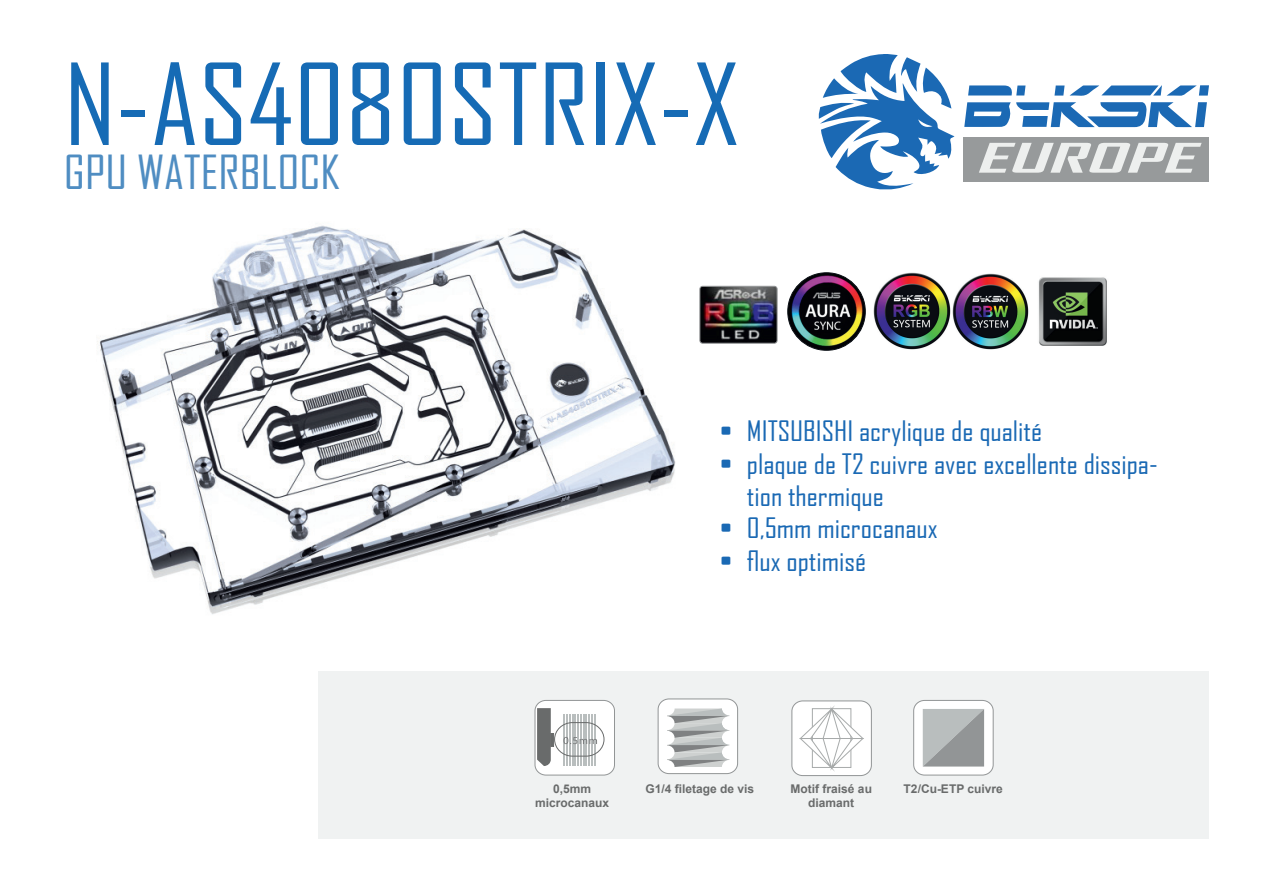
<style>
.page{position:relative;width:1263px;height:893px;background:#fff}
.page>*{position:absolute;margin:0;border:0;box-sizing:border-box;transform-origin:0 0}
.t1{font:108px "Agency FB";color:#166bb5;scale:1.1 1}
.t2{font:45px "Agency FB";color:#4f8dc2;scale:1.1 1}
.t3{font:italic 700 39px "Agency FB";color:#edefee;scale:2.11 1}
.t4{font:27px/32.4px "Agency FB";color:#1a69b4;scale:1.1 1}
.t5{font:700 12px/14.4px "Arial";color:#696b6b;text-align:center}
</style>
<div class="page">
<img style="left:97px;top:225px;width:618px;height:390px">
<div style="left:447px;top:593px;width:317px;height:168px;background:#fff"></div>
<img style="left:952px;top:273px;width:77px;height:76px">
<img style="left:873px;top:273px;width:77px;height:77px">
<img style="left:1038px;top:277px;width:69px;height:69px">
<img style="left:788px;top:273px;width:77px;height:77px;border-radius:39px">
<div style="left:788px;top:273px;width:77px;height:77px;border:1px solid #080d13;border-radius:50%"></div>
<img style="left:700px;top:286px;width:77px;height:57px">
<div style="left:700px;top:286px;width:77px;height:57px;border:1px solid #929596;border-radius:3px"></div>
<div style="left:319px;top:672px;width:890px;height:167px;background:#f0f2f2"></div>
<div style="left:535px;top:700px;width:79px;height:75px;background:#fff;border-radius:11px"></div>
<div style="left:535px;top:700px;width:80px;height:75px;border:1px solid #929596;border-radius:11px"></div>
<div style="left:658px;top:699px;width:80px;height:75px;background:#fff;border-radius:11px"></div>
<div style="left:658px;top:699px;width:80px;height:75px;border:1px solid #929596;border-radius:11px"></div>
<div style="left:792px;top:701px;width:79px;height:75px;background:#fff;border-radius:11px"></div>
<div style="left:792px;top:701px;width:79px;height:75px;border:1px solid #929596;border-radius:11px"></div>
<div style="left:914px;top:700px;width:79px;height:75px;background:#fff;border-radius:11px"></div>
<div style="left:913px;top:700px;width:80px;height:75px;border:1px solid #929596;border-radius:11px"></div>
<svg style="left:667px;top:708px;width:62px;height:59px"></svg>
<svg style="left:923px;top:709px;width:61px;height:57px;background:#a5a9aa"></svg>
<svg style="left:799px;top:706px;width:65px;height:64px"></svg>
<svg style="left:537px;top:708px;width:68px;height:64px"></svg>
<div style="left:964px;top:137px;width:245px;height:44px;background:#979a9b"></div>
<svg style="left:819px;top:54px;width:135px;height:135px"></svg>
<svg style="left:964px;top:85px;width:245px;height:42px"></svg>
<h1 class="t1" style="left:64px;top:39px;width:615px">N-AS4080STRIX-X</h1>
<h2 class="t2" style="left:64px;top:145px;width:252px">GPU WATERBLOCK</h2>
<h3 class="t3" style="left:975px;top:134px;width:113px">EUROPE</h3>
<p class="t4" style="left:720px;top:414px;width:294px">• MITSUBISHI acrylique de qualité</p>
<p class="t4" style="left:747px;top:447px;width:375px;text-indent:-27px">• plaque de T2 cuivre avec excellente dissipa&shy;tion thermique</p>
<p class="t4" style="left:720px;top:512px;width:199px">• 0,5mm microcanaux</p>
<p class="t4" style="left:720px;top:544px;width:134px">• flux optimisé</p>
<p class="t5" style="left:645px;top:782px;width:110px">G1/4 filetage de vis</p>
<p class="t5" style="left:791px;top:782px;width:83px">Motif fraisé au diamant</p>
<p class="t5" style="left:553px;top:782px;width:40px">0,5mm</p>
<p class="t5" style="left:904px;top:782px;width:101px">T2/Cu-ETP cuivre</p>
<p class="t5" style="left:535px;top:796px;width:76px">microcanaux</p>
</div>
